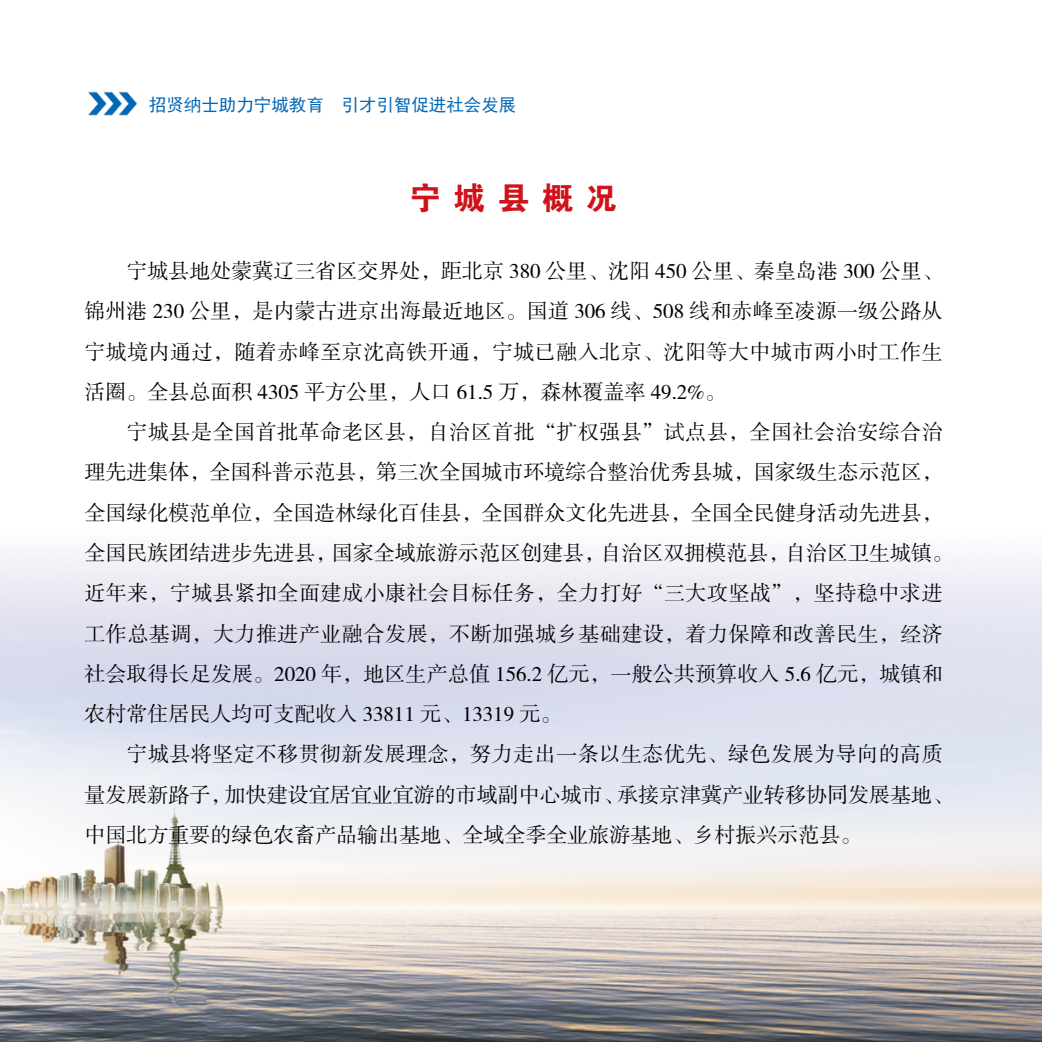
<style>
.page{position:relative;width:1042px;height:1042px;background:#fff}
.page>*{position:absolute;margin:0;border:0;box-sizing:border-box;transform-origin:0 0}
.t1{font:31.5px "FZDHTJW GB1 0";letter-spacing:.4em;color:#d0121b}
.t2{font:21px/40.2px "FZSSJW GB1 0";color:#000}
.t3{font:17.5px "Sim Hei";color:#0168b7}
</style>
<div class="page">
<img style="left:88px;top:91px;width:50px;height:25px">
<img style="left:0;top:552px;width:1042px;height:490px">
<p class="t3" style="left:149px;top:96px;width:369px">招贤纳士助力宁城教育 引才引智促进社会发展</p>
<h1 class="t1" style="left:409px;top:181px;width:209px">宁城县概况</h1>
<p class="t2" style="left:84px;top:252px;width:860px;text-align:justify;text-indent:42px">宁城县地处蒙冀辽三省区交界处，距北京 380 公里、沈阳 450 公里、秦皇岛港 300 公里、锦州港 230 公里，是内蒙古进京出海最近地区。国道 306 线、508 线和赤峰至凌源一级公路从宁城境内通过，随着赤峰至京沈高铁开通，宁城已融入北京、沈阳等大中城市两小时工作生活圈。全县总面积 4305 平方公里，人口 61.5 万，森林覆盖率 49.2%。</p>
<p class="t2" style="left:84px;top:413px;width:870px;text-indent:42px">宁城县是全国首批革命老区县，自治区首批“扩权强县”试点县，全国社会治安综合治理先进集体，全国科普示范县，第三次全国城市环境综合整治优秀县城，国家级生态示范区，全国绿化模范单位，全国造林绿化百佳县，全国群众文化先进县，全国全民健身活动先进县，全国民族团结进步先进县，国家全域旅游示范区创建县，自治区双拥模范县，自治区卫生城镇。近年来，宁城县紧扣全面建成小康社会目标任务，全力打好“三大攻坚战”，坚持稳中求进工作总基调，大力推进产业融合发展，不断加强城乡基础建设，着力保障和改善民生，经济社会取得长足发展。2020 年，地区生产总值 156.2 亿元，一般公共预算收入 5.6 亿元，城镇和农村常住居民人均可支配收入 33811 元、13319 元。</p>
<p class="t2" style="left:84px;top:735px;width:870px;text-indent:42px">宁城县将坚定不移贯彻新发展理念，努力走出一条以生态优先、绿色发展为导向的高质量发展新路子，加快建设宜居宜业宜游的市域副中心城市、承接京津冀产业转移协同发展基地、中国北方重要的绿色农畜产品输出基地、全域全季全业旅游基地、乡村振兴示范县。</p>
</div>
